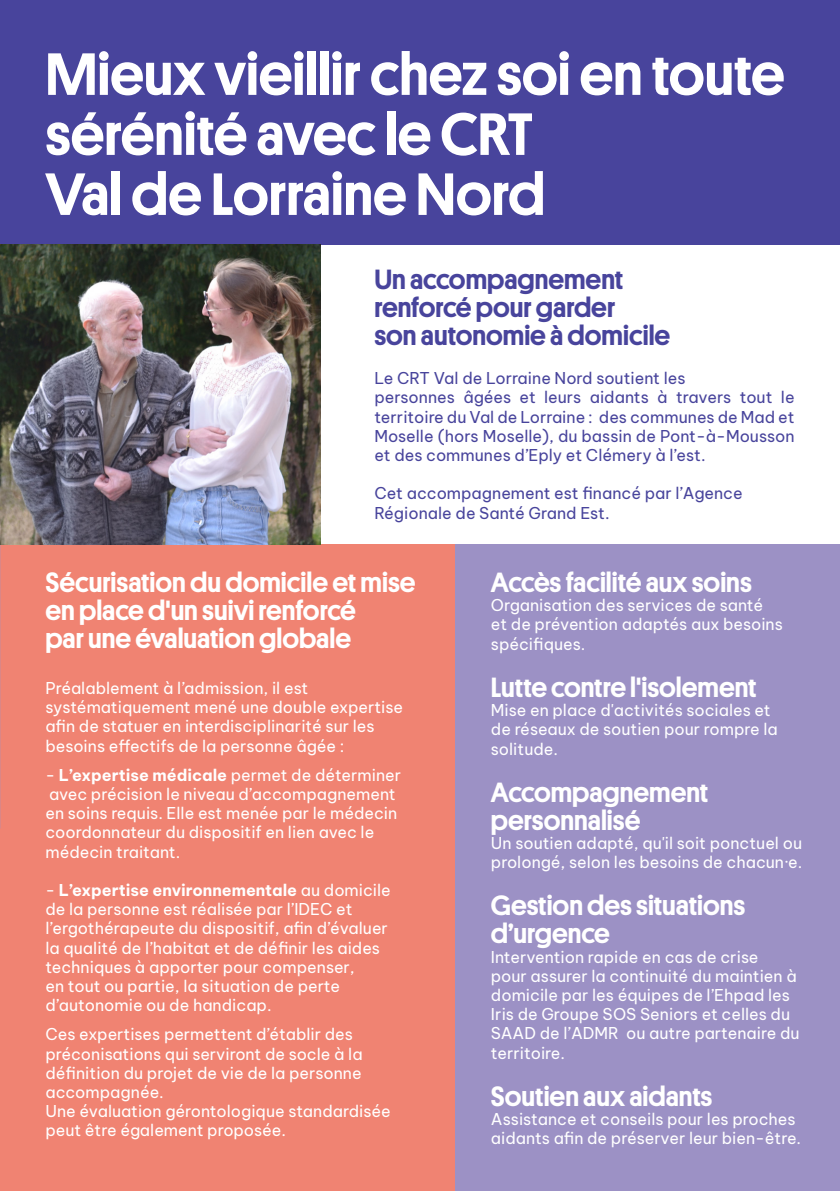
<style>
.page{position:relative;width:840px;height:1191px;background:#fff}
.page>*{position:absolute;margin:0;border:0;box-sizing:border-box;transform-origin:0 0}
.t1{font:500 60px/60px "Platform";color:#fff}
.t2{font:500 28px/28px "Platform";color:#fff}
.t3{font:500 28px/28px "Platform";color:#48449c}
.t4{font:16px/19.2px "Be Vietnam Pro";color:#fff}
.t5{font:16px/19.2px "Be Vietnam Pro";color:#48449c;text-align:justify}
.s1{font-weight:700}
</style>
<div class="page">
<div style="left:454px;top:545px;width:385px;height:646px;background:#9c91c5"></div>
<div style="left:0;top:545px;width:454px;height:646px;background:#f08372"></div>
<div style="left:0;top:0;width:839px;height:244px;background:#48449c"></div>
<img style="left:0;top:244px;width:320px;height:301px">
<p class="t1" style="left:45px;top:40px;width:740px">Mieux vieillir chez soi en toute sérénité avec le CRT</p>
<p class="t1" style="left:45px;top:160px;width:501px">Val de Lorraine Nord</p>
<p class="t3" style="left:374px;top:263px;width:250px">Un accompagnement renforcé pour garder</p>
<p class="t3" style="left:374px;top:319px;width:297px">son autonomie à domicile</p>
<p class="t5" style="left:374px;top:367px;width:312px">Le CRT Val de Lorraine Nord soutient les</p>
<p class="t5" style="left:374px;top:386px;width:421px">personnes âgées et leurs aidants à travers tout le territoire du Val de Lorraine : des communes de Mad et Moselle (hors Moselle), du bassin de Pont-à-Mousson et des communes d’Eply et Clémery à l’est.</p>
<p class="t5" style="left:374px;top:482px;width:369px">Cet accompagnement est financé par l’Agence<br>Régionale de Santé Grand Est.</p>
<p class="t2" style="left:45px;top:566px;width:371px">Sécurisation du domicile et mise en place d'un suivi renforcé</p>
<p class="t2" style="left:45px;top:622px;width:307px">par une évaluation globale</p>
<p class="t4" style="left:45px;top:677px;width:359px">Préalablement à l’admission, il est systématiquement mené une double expertise afin de statuer en interdisciplinarité sur les besoins effectifs de la personne âgée :</p>
<p class="t4" style="left:45px;top:763px;width:357px">- <span class="s1">L’expertise médicale</span> permet de déterminer</p>
<p class="t4" style="left:45px;top:783px;width:353px">avec précision le niveau d’accompagnement en soins requis. Elle est menée par le médecin coordonnateur du dispositif en lien avec le médecin traitant.</p>
<p class="t4" style="left:45px;top:879px;width:347px">- <span class="s1">L’expertise environnementale</span> au domicile de la personne est réalisée par l’IDEC et l’ergothérapeute du dispositif, afin d’évaluer la qualité de l’habitat et de définir les aides techniques à apporter pour compenser,<br>en tout ou partie, la situation de perte d’autonomie ou de handicap.</p>
<p class="t4" style="left:45px;top:1023px;width:318px">Ces expertises permettent d’établir des préconisations qui serviront de socle à la définition du projet de vie de la personne accompagnée.</p>
<p class="t4" style="left:45px;top:1100px;width:346px">Une évaluation gérontologique standardisée peut être également proposée.</p>
<p class="t2" style="left:490px;top:566px;width:262px">Accès facilité aux soins</p>
<p class="t4" style="left:490px;top:594px;width:293px">Organisation des services de santé et de prévention adaptés aux besoins spécifiques.</p>
<p class="t2" style="left:490px;top:671px;width:267px">Lutte contre l'isolement</p>
<p class="t4" style="left:490px;top:699px;width:288px">Mise en place d'activités sociales et de réseaux de soutien pour rompre la solitude.</p>
<p class="t2" style="left:490px;top:776px;width:219px">Accompagnement personnalisé</p>
<p class="t4" style="left:490px;top:832px;width:313px">Un soutien adapté, qu'il soit ponctuel ou prolongé, selon les besoins de chacun·e.</p>
<p class="t2" style="left:490px;top:890px;width:256px">Gestion des situations d’urgence</p>
<p class="t4" style="left:490px;top:945px;width:310px">Intervention rapide en cas de crise<br>pour assurer la continuité du maintien à domicile par les équipes de l’Ehpad les Iris de Groupe SOS Seniors et celles du SAAD de l’ADMR ou autre partenaire du territoire.</p>
<p class="t2" style="left:490px;top:1080px;width:223px">Soutien aux aidants</p>
<p class="t4" style="left:490px;top:1108px;width:311px">Assistance et conseils pour les proches aidants afin de préserver leur bien-être.</p>
</div>
